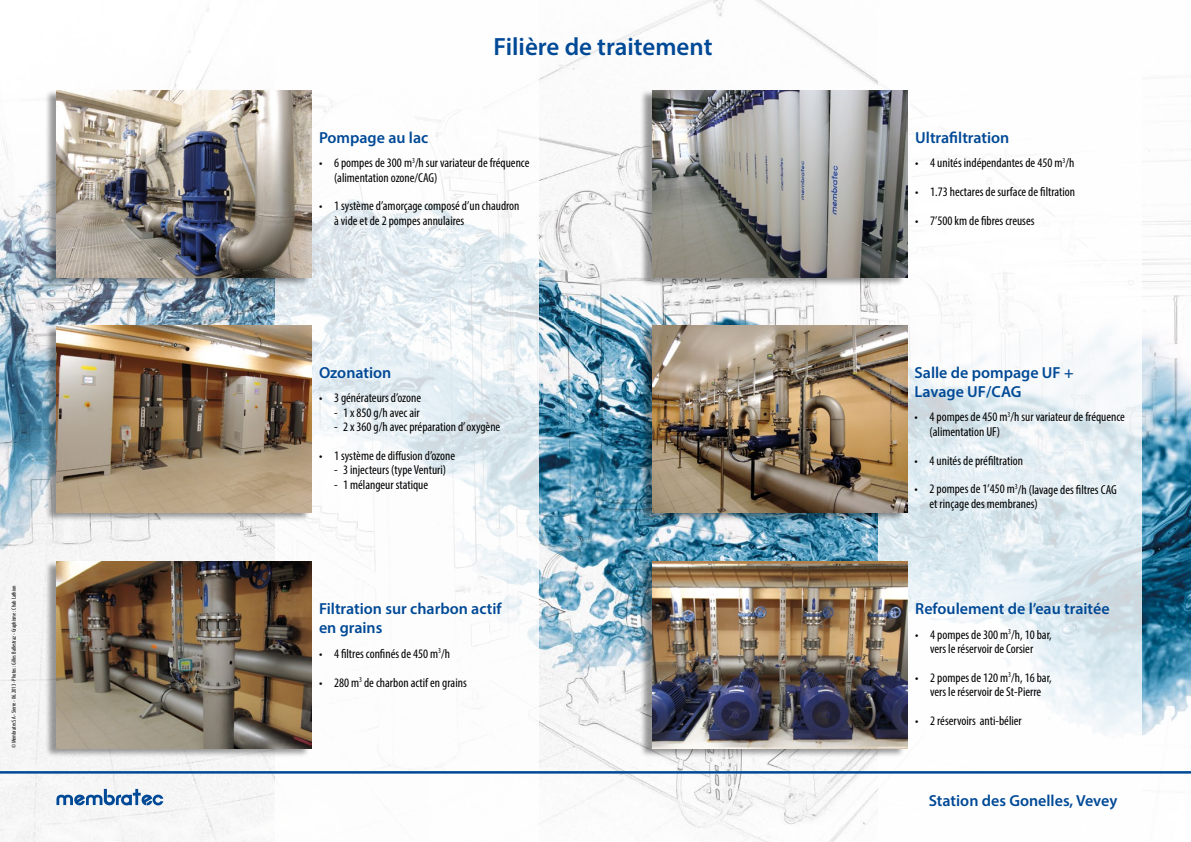
<style>
.page{position:relative;width:1191px;height:842px;background:#fff}
.page>*{position:absolute;margin:0;border:0;box-sizing:border-box;transform-origin:0 0}
.t1{font:600 25px "Myriad Pro";color:#004996}
.t2{font:600 16px/19.2px "Myriad Pro";color:#004996}
.t3{font:condensed 13px/14.4px "Myriad Pro";color:#000}
.t4{font:condensed 6px "Myriad Pro";color:#000}
</style>
<div class="page">
<img style="left:0;top:0;width:1191px;height:842px">
<svg style="left:275px;top:0;width:264px;height:842px"></svg>
<svg style="left:878px;top:0;width:263px;height:842px"></svg>
<div style="left:44px;top:89px;width:266px;height:197px;background:#000;opacity:.4"></div>
<img style="left:57px;top:90px;width:255px;height:187px">
<div style="left:639px;top:89px;width:266px;height:197px;background:#000;opacity:.4"></div>
<img style="left:652px;top:90px;width:255px;height:187px">
<div style="left:44px;top:325px;width:266px;height:197px;background:#000;opacity:.4"></div>
<img style="left:57px;top:326px;width:255px;height:186px">
<div style="left:639px;top:325px;width:266px;height:197px;background:#000;opacity:.4"></div>
<img style="left:652px;top:326px;width:255px;height:186px">
<div style="left:44px;top:561px;width:266px;height:197px;background:#000;opacity:.4"></div>
<img style="left:57px;top:562px;width:255px;height:186px">
<div style="left:639px;top:561px;width:266px;height:197px;background:#000;opacity:.4"></div>
<img style="left:652px;top:562px;width:255px;height:186px">
<svg style="left:56px;top:789px;width:107px;height:16px"></svg>
<hr style="left:0;top:771px;width:1191px;height:3px;background:#004996">
<p class="t4" style="left:10px;top:748px;width:164px;rotate:-90deg">© Membratec SA - Sierre - 06.2013 - Photos : Gilles Ballestraz - Graphisme : Chab Lathion</p>
<h1 class="t1" style="left:493px;top:30px;width:220px">Filière de traitement</h1>
<p class="t2" style="left:319px;top:127px;width:111px">Pompage au lac</p>
<p class="t3" style="left:334px;top:155px;width:197px;text-indent:-15px">• 6 pompes de 300 m<sup>3</sup>/h sur variateur de fréquence (alimentation ozone/CAG)</p>
<p class="t3" style="left:334px;top:199px;width:187px;text-indent:-15px">• 1 système d’amorçage composé d’un chaudron à vide et de 2 pompes annulaires</p>
<p class="t2" style="left:319px;top:362px;width:74px">Ozonation</p>
<p class="t3" style="left:319px;top:391px;width:104px">• 3 générateurs d’ozone</p>
<p class="t3" style="left:334px;top:405px;width:87px">- 1 x 850 g/h avec air</p>
<p class="t3" style="left:334px;top:419px;width:168px">- 2 x 360 g/h avec préparation d’ oxygène</p>
<p class="t3" style="left:319px;top:448px;width:138px">• 1 système de diffusion d’ozone</p>
<p class="t3" style="left:334px;top:463px;width:114px">- 3 injecteurs (type Venturi)</p>
<p class="t3" style="left:334px;top:477px;width:96px">- 1 mélangeur statique</p>
<p class="t2" style="left:319px;top:599px;width:184px">Filtration sur charbon actif en grains</p>
<p class="t3" style="left:319px;top:646px;width:133px">• 4 filtres confinés de 450 m<sup>3</sup>/h</p>
<p class="t3" style="left:319px;top:675px;width:149px">• 280 m<sup>3</sup> de charbon actif en grains</p>
<p class="t2" style="left:915px;top:127px;width:96px">Ultrafiltration</p>
<p class="t3" style="left:915px;top:155px;width:161px">• 4 unités indépendantes de 450 m<sup>3</sup>/h</p>
<p class="t3" style="left:915px;top:184px;width:161px">• 1.73 hectares de surface de filtration</p>
<p class="t3" style="left:915px;top:213px;width:121px">• 7’500 km de fibres creuses</p>
<p class="t2" style="left:914px;top:362px;width:161px">Salle de pompage UF +<br>Lavage UF/CAG</p>
<p class="t3" style="left:929px;top:410px;width:197px;text-indent:-15px">• 4 pompes de 450 m<sup>3</sup>/h sur variateur de fréquence (alimentation UF)</p>
<p class="t3" style="left:914px;top:453px;width:110px">• 4 unités de préfiltration</p>
<p class="t3" style="left:929px;top:482px;width:189px;text-indent:-15px">• 2 pompes de 1’450 m<sup>3</sup>/h (lavage des filtres CAG et rinçage des membranes)</p>
<p class="t2" style="left:915px;top:599px;width:196px">Refoulement de l’eau traitée</p>
<p class="t3" style="left:915px;top:627px;width:138px;text-align:center">• 4 pompes de 300 m<sup>3</sup>/h, 10 bar, vers le réservoir de Corsier</p>
<p class="t3" style="left:915px;top:670px;width:138px;text-align:center">• 2 pompes de 120 m<sup>3</sup>/h, 16 bar, vers le réservoir de St-Pierre</p>
<p class="t3" style="left:915px;top:713px;width:108px">• 2 réservoirs anti-bélier</p>
<p class="t2" style="left:928px;top:791px;width:190px">Station des Gonelles, Vevey</p>
</div>
